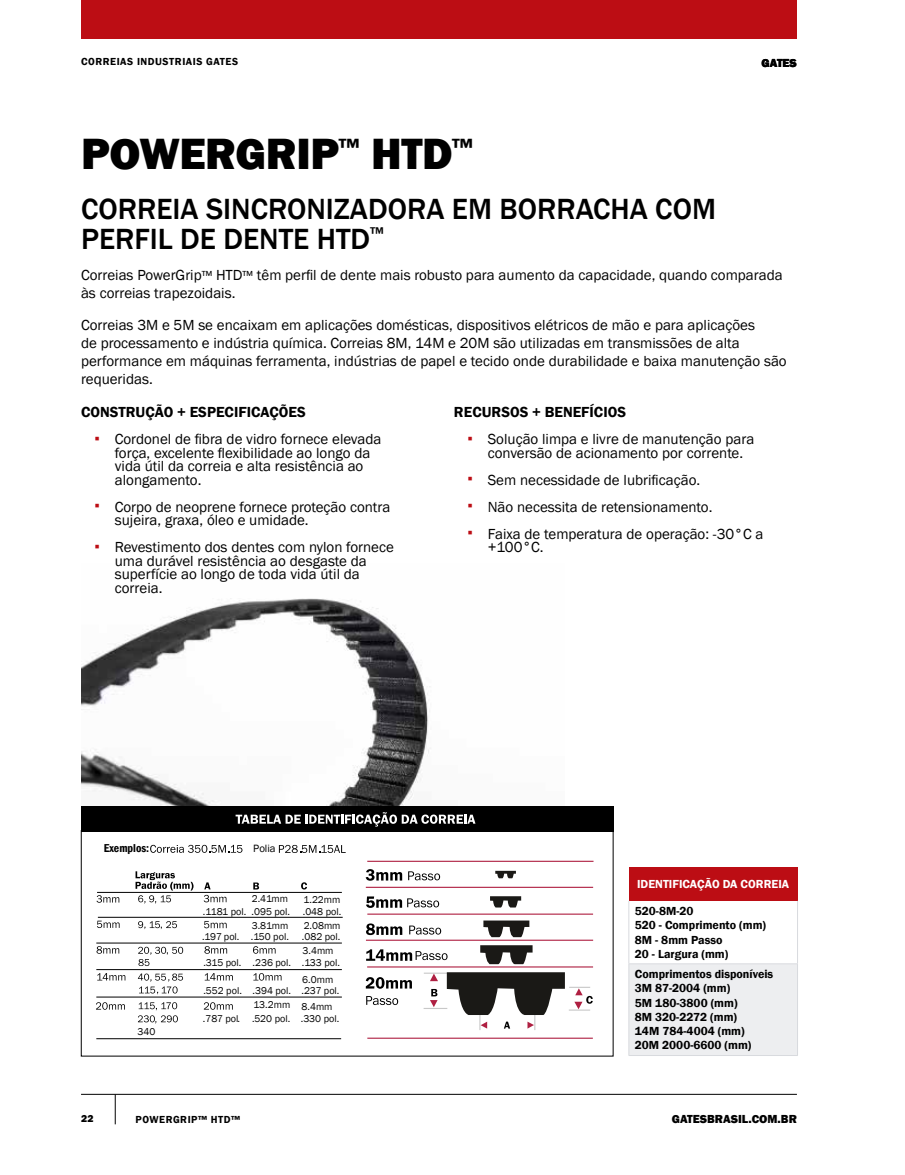
<style>
.page{position:relative;width:905px;height:1175px;background:#fff}
.page>*{position:absolute;margin:0;border:0;box-sizing:border-box;transform-origin:0 0}
.t1{font:800 45px "Franklin Gothic";letter-spacing:-.01em;color:#000}
.t2{font:500 30px/30px "Franklin Gothic";color:#000}
.t3{font:15px/13.5px "Franklin Gothic";color:#000}
.t4{font:600 15px "Franklin Gothic";color:#000}
.t5{font:600 12px/14.2px "Franklin Gothic";color:#000}
.t6{font:800 12px "Franklin Gothic";color:#000}
.t7{font:600 12px "Franklin Gothic";color:#fff}
.t8{font:600 condensed 11.85px "Franklin Gothic";color:#000}
.t9{font:10.8px "Franklin Gothic";color:#000}
.t10{font:600 10.5px "Franklin Gothic";letter-spacing:.05em;color:#000}
.t11{font:800 10.5px "Franklin Gothic";color:#000}
.t12{font:10.2px "Franklin Gothic";color:#000}
.s1{font-size:13.5px}
</style>
<div class="page">
<img style="left:81px;top:598px;width:350px;height:208px">
<div style="left:81px;top:830px;width:532px;height:226px;border:1px solid #000"></div>
<div style="left:81px;top:806px;width:532px;height:25px;background:#000"></div>
<svg style="left:235px;top:812px;width:240px;height:14px"></svg>
<svg style="left:253px;top:882px;width:6px;height:7px"></svg>
<svg style="left:301px;top:882px;width:6px;height:7px"></svg>
<svg style="left:150px;top:844px;width:92px;height:8px"></svg>
<svg style="left:97px;top:920px;width:23px;height:8px"></svg>
<svg style="left:96px;top:895px;width:23px;height:7px"></svg>
<svg style="left:204px;top:882px;width:22px;height:20px"></svg>
<svg style="left:204px;top:921px;width:23px;height:7px"></svg>
<svg style="left:204px;top:946px;width:23px;height:7px"></svg>
<svg style="left:205px;top:973px;width:28px;height:7px"></svg>
<svg style="left:204px;top:1002px;width:29px;height:7px"></svg>
<svg style="left:253px;top:973px;width:28px;height:7px"></svg>
<svg style="left:253px;top:946px;width:22px;height:7px"></svg>
<svg style="left:96px;top:946px;width:23px;height:7px"></svg>
<svg style="left:97px;top:973px;width:28px;height:7px"></svg>
<svg style="left:96px;top:1002px;width:29px;height:7px"></svg>
<svg style="left:279px;top:845px;width:67px;height:8px"></svg>
<hr style="left:96px;top:1038px;width:245px;height:1px;background:#000">
<hr style="left:96px;top:996px;width:246px;height:1px;background:#000">
<hr style="left:96px;top:969px;width:246px;height:1px;background:#000">
<hr style="left:96px;top:942px;width:246px;height:1px;background:#000">
<hr style="left:98px;top:917px;width:245px;height:1px;background:#000">
<hr style="left:97px;top:892px;width:245px;height:1px;background:#000">
<svg style="left:366px;top:869px;width:36px;height:11px"></svg>
<svg style="left:366px;top:923px;width:36px;height:12px"></svg>
<svg style="left:366px;top:977px;width:46px;height:11px"></svg>
<svg style="left:366px;top:896px;width:73px;height:12px"></svg>
<svg style="left:409px;top:925px;width:32px;height:9px"></svg>
<svg style="left:366px;top:949px;width:81px;height:11px"></svg>
<svg style="left:366px;top:996px;width:32px;height:9px"></svg>
<svg style="left:408px;top:871px;width:32px;height:9px"></svg>
<hr style="left:367px;top:1037px;width:226px;height:1px;background:#af2042">
<hr style="left:367px;top:966px;width:226px;height:1px;background:#af2042">
<hr style="left:366px;top:939px;width:227px;height:1px;background:#af2042">
<hr style="left:367px;top:913px;width:226px;height:1px;background:#af2042">
<hr style="left:366px;top:886px;width:227px;height:2px;background:#af2042">
<hr style="left:367px;top:860px;width:226px;height:2px;background:#af2042">
<svg style="left:495px;top:870px;width:21px;height:8px"></svg>
<svg style="left:490px;top:896px;width:31px;height:11px"></svg>
<svg style="left:483px;top:920px;width:46px;height:17px"></svg>
<svg style="left:480px;top:945px;width:52px;height:19px"></svg>
<hr style="left:423px;top:1007px;width:24px;height:2px;background:#c8c8c8">
<svg style="left:424px;top:972px;width:168px;height:58px"></svg>
<svg style="left:135px;top:871px;width:58px;height:32px"></svg>
<svg style="left:138px;top:921px;width:39px;height:8px"></svg>
<svg style="left:138px;top:946px;width:45px;height:20px"></svg>
<svg style="left:138px;top:973px;width:45px;height:21px"></svg>
<svg style="left:138px;top:1002px;width:40px;height:21px"></svg>
<div style="left:628px;top:867px;width:169px;height:34px;background:#bc0d14"></div>
<div style="left:628px;top:963px;width:169px;height:92px;background:#edeef0"></div>
<hr style="left:628px;top:901px;width:1px;height:62px;background:#d8dade">
<hr style="left:797px;top:901px;width:1px;height:62px;background:#d8dade">
<hr style="left:628px;top:963px;width:169px;height:1px;background:#d8dade">
<hr style="left:628px;top:964px;width:1px;height:91px;background:#d8dade">
<hr style="left:797px;top:964px;width:1px;height:91px;background:#d8dade">
<hr style="left:628px;top:1055px;width:169px;height:1px;background:#d8dade">
<hr style="left:115px;top:1094px;width:1px;height:30px;background:#000">
<hr style="left:81px;top:1094px;width:715px;height:1px;background:#000">
<div style="left:81px;top:0;width:715px;height:38px;background:#bc0d14"></div>
<p class="t10" style="left:81px;top:55px;width:159px">CORREIAS INDUSTRIAIS GATES</p>
<p class="t6" style="left:761px;top:55px;width:37px">GATES</p>
<h1 class="t1" style="left:81px;top:124px;width:393px">POWERGRIP<sup>™</sup> HTD<sup>™</sup></h1>
<h2 class="t2" style="left:81px;top:194px;width:636px">CORREIA SINCRONIZADORA EM BORRACHA COM<br>PERFIL DE DENTE HTD<sup>™</sup></h2>
<p class="t3" style="left:81px;top:267px;width:703px;line-height:18px">Correias PowerGrip<span class="s1">™</span> HTD<span class="s1">™</span> têm perfil de dente mais robusto para aumento da capacidade, quando comparada às correias trapezoidais.</p>
<p class="t3" style="left:81px;top:316px;width:707px;line-height:18px">Correias 3M e 5M se encaixam em aplicações domésticas, dispositivos elétricos de mão e para aplicações<br>de processamento e indústria química. Correias 8M, 14M e 20M são utilizadas em transmissões de alta performance em máquinas ferramenta, indústrias de papel e tecido onde durabilidade e baixa manutenção são requeridas.</p>
<p class="t4" style="left:81px;top:403px;width:226px">CONSTRUÇÃO + ESPECIFICAÇÕES</p>
<p class="t3" style="left:115px;top:433px;width:268px">Cordonel de fibra de vidro fornece elevada força, excelente flexibilidade ao longo da vida útil da correia e alta resistência ao alongamento.</p>
<p class="t3" style="left:115px;top:500px;width:277px">Corpo de neoprene fornece proteção contra sujeira, graxa, óleo e umidade.</p>
<p class="t3" style="left:115px;top:541px;width:280px">Revestimento dos dentes com nylon fornece uma durável resistência ao desgaste da superfície ao longo de toda vida útil da correia.</p>
<p class="t4" style="left:454px;top:403px;width:173px">RECURSOS + BENEFÍCIOS</p>
<p class="t3" style="left:487px;top:433px;width:268px">Solução limpa e livre de manutenção para conversão de acionamento por corrente.</p>
<p class="t3" style="left:487px;top:467px;width:277px;line-height:27px">Sem necessidade de lubrificação.<br>Não necessita de retensionamento.<br>Faixa de temperatura de operação: -30°C a</p>
<p class="t3" style="left:487px;top:541px;width:57px">+100°C.</p>
<p class="t8" style="left:104px;top:840px;width:47px">Exemplos:</p>
<p class="t9" style="left:253px;top:842px;width:24px">Polia</p>
<p class="t12" style="left:252px;top:892px;width:38px">2.41mm</p>
<p class="t12" style="left:303px;top:893px;width:38px">1.22mm</p>
<p class="t12" style="left:252px;top:919px;width:38px">3.81mm</p>
<p class="t12" style="left:203px;top:905px;width:89px">.1181 pol. .095 pol.</p>
<p class="t12" style="left:303px;top:905px;width:40px">.048 pol.</p>
<p class="t12" style="left:202px;top:930px;width:88px">.197 pol. .150 pol.</p>
<p class="t12" style="left:203px;top:956px;width:89px">.315 pol. .236 pol.</p>
<p class="t12" style="left:203px;top:983px;width:89px">.552 pol. .394 pol.</p>
<p class="t12" style="left:304px;top:919px;width:38px">2.08mm</p>
<p class="t12" style="left:302px;top:930px;width:40px">.082 pol.</p>
<p class="t12" style="left:302px;top:944px;width:32px">3.4mm</p>
<p class="t12" style="left:302px;top:956px;width:39px">.133 pol.</p>
<p class="t12" style="left:302px;top:973px;width:32px">6.0mm</p>
<p class="t12" style="left:301px;top:983px;width:39px">.237 pol.</p>
<p class="t12" style="left:253px;top:998px;width:81px">13.2mm 8.4mm</p>
<p class="t12" style="left:137px;top:1025px;width:19px">340</p>
<p class="t12" style="left:203px;top:1012px;width:89px">.787 pol. .520 pol.</p>
<p class="t12" style="left:301px;top:1012px;width:40px">.330 pol.</p>
<p class="t7" style="left:637px;top:877px;width:153px">IDENTIFICAÇÃO DA CORREIA</p>
<p class="t5" style="left:635px;top:904px;width:133px">520-8M-20<br>520 - Comprimento (mm)<br>8M - 8mm Passo<br>20 - Largura (mm)</p>
<p class="t5" style="left:635px;top:967px;width:140px">Comprimentos disponíveis<br>3M 87-2004 (mm)<br>5M 180-3800 (mm)<br>8M 320-2272 (mm)<br>14M 784-4004 (mm)<br>20M 2000-6600 (mm)</p>
<p class="t11" style="left:81px;top:1111px;width:14px">22</p>
<p class="t6" style="left:671px;top:1110px;width:127px">GATESBRASIL.COM.BR</p>
<p class="t10" style="left:135px;top:1112px;width:106px">POWERGRIP™ HTD™</p>
</div>
